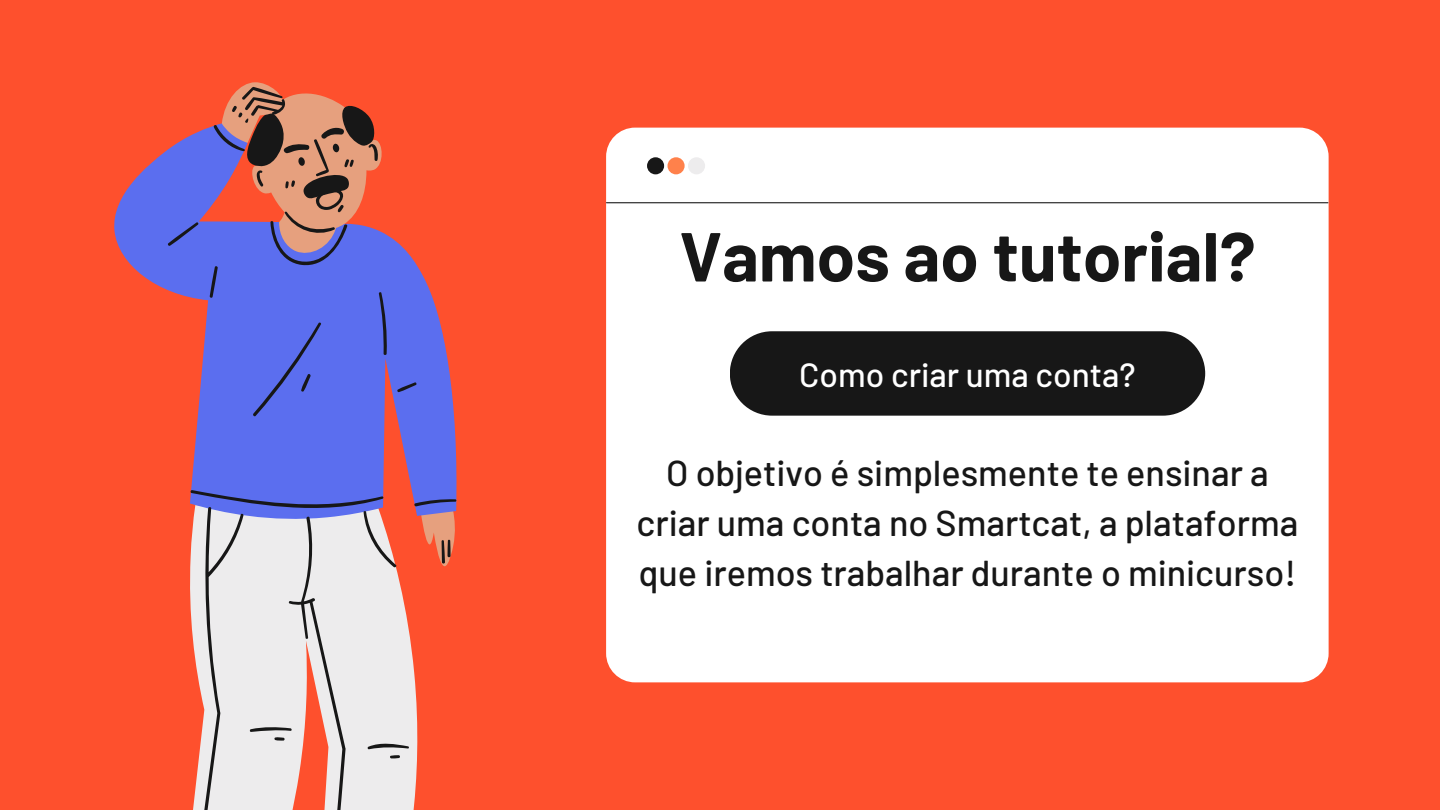
<style>
.page{position:relative;width:1440px;height:810px;background:#fe502d}
.page>*{position:absolute;margin:0;border:0;box-sizing:border-box;transform-origin:0 0}
.t1{font:700 69.2px "Barlow";color:#171717}
.t2{font:500 35.9px/50.2px "Barlow";color:#171717;text-align:center}
.t3{font:500 33.5px "Barlow";color:#fff}
</style>
<div class="page">
<div style="left:606px;top:128px;width:723px;height:554px;background:#fff;border-radius:29px"></div>
<hr style="left:606px;top:202px;width:722px;height:1px;background:#000">
<div style="left:688px;top:157px;width:17px;height:17px;background:#edeced;border-radius:50%"></div>
<div style="left:668px;top:157px;width:17px;height:17px;background:#ff814b;border-radius:50%"></div>
<div style="left:647px;top:157px;width:17px;height:17px;background:#171717;border-radius:50%"></div>
<svg style="left:114px;top:150px;width:53px;height:140px;fill:#5b6eef"></svg>
<svg style="left:167px;top:87px;width:290px;height:723px"></svg>
<div style="left:730px;top:331px;width:475px;height:85px;background:#171717;border-radius:42px"></div>
<p class="t1" style="left:679px;top:212px;width:578px">Vamos ao tutorial?</p>
<p class="t3" style="left:799px;top:353px;width:338px">Como criar uma conta?</p>
<p class="t2" style="left:637px;top:447px;width:663px">O objetivo é simplesmente te ensinar a criar uma conta no Smartcat, a plataforma que iremos trabalhar durante o minicurso!</p>
</div>
